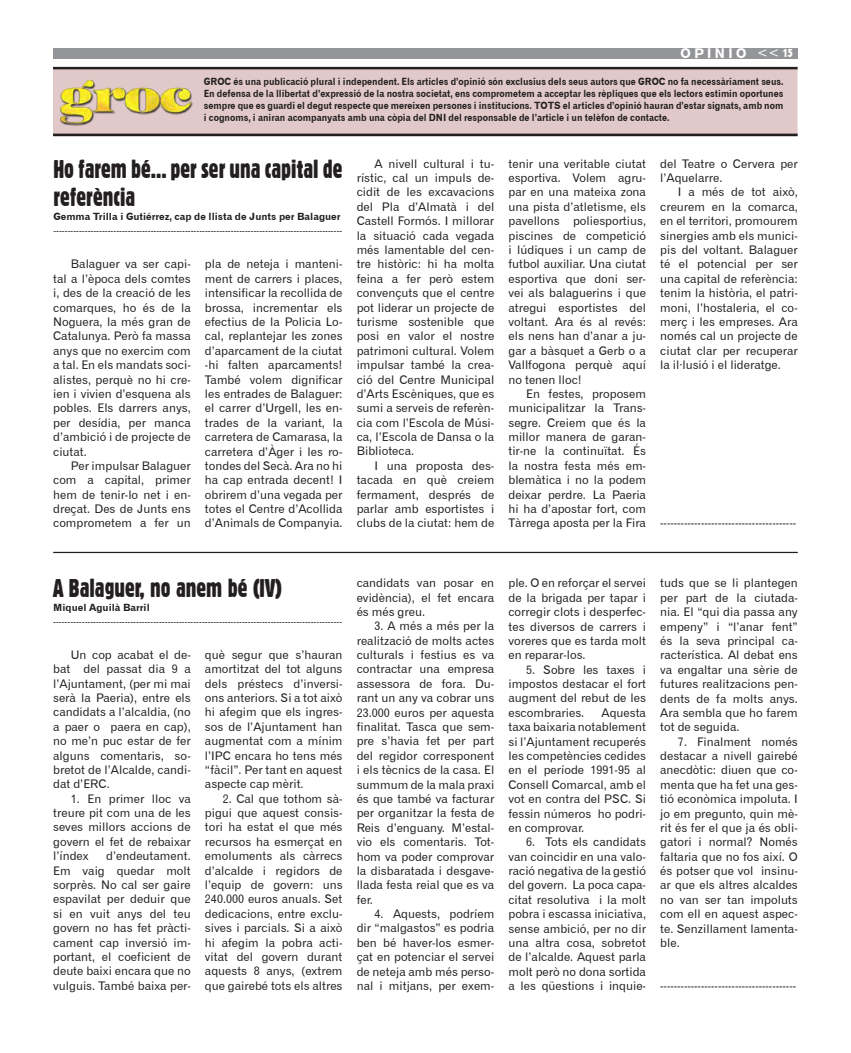
<style>
.page{position:relative;width:851px;height:1053px;background:#fff}
.page>*{position:absolute;margin:0;border:0;box-sizing:border-box;transform-origin:0 0}
.t1{font:25px/28.8px "Gothic 821 Condensed BT";color:#231f20;scale:.95 1}
.t2{font:13.75px "Gothic 725 BT Black A";letter-spacing:.25em;color:#fff}
.t3{font:11.88px/14.4px "Gothic 720 BT Roman B";color:#231f20;text-align:justify}
.t4{font:10px/12px "Gothic 720 BT Bold B";color:#231f20;text-align:justify;scale:.9 1}
.t5{font:10px "Gothic 720 BT Roman B";color:#231f20}
.t6{font:10px "Gothic 720 BT Bold B";color:#231f20}
.s1{font-family:"Gothic 720 BT Roman B"}
.s2{font-family:"Gothic 821 Condensed BT";font-size:11.25px}
</style>
<div class="page">
<div style="left:53px;top:48px;width:744px;height:10px;background:#939598"></div>
<div style="left:53px;top:69px;width:744px;height:67px;background:#e0c9c8;border:1px solid #e0c9c8"></div>
<hr style="left:53px;top:134px;width:744px;height:2px;background:#231f20">
<hr style="left:53px;top:67px;width:744px;height:2px;background:#231f20">
<img style="left:57px;top:70px;width:137px;height:56px">
<hr style="left:53px;top:552px;width:744px;height:1px;background:#231f20">
<p class="t2" style="left:680px;top:45px;width:114px">OPINIÓ <span class="s1">&lt;&lt;</span><span class="s2">15</span></p>
<p class="t4" style="left:204px;top:75px;width:645px">GROC és una publicació plural i independent. Els articles d’opinió són exclusius dels seus autors que GROC no fa necessàriament seus.<br>En defensa de la llibertat d’expressió de la nostra societat, ens comprometem a acceptar les rèpliques que els lectors estimin oportunes sempre que es guardi el degut respecte que mereixen persones i institucions. TOTS el articles d’opinió hauran d’estar signats, amb nom i cognoms, i aniran acompanyats amb una còpia del DNI del responsable de l’article i un telèfon de contacte.</p>
<p class="t1" style="left:53px;top:154px;width:306px">Ho farem bé... per ser una capital de referència</p>
<p class="t6" style="left:53px;top:210px;width:289px">Gemma Trilla i Gutiérrez, cap de llista de Junts per Balaguer</p>
<p class="t5" style="left:53px;top:224px;width:290px">-----------------------------------------------------------------------------------------------------</p>
<p class="t3" style="left:53px;top:257px;width:139px;text-indent:18px">Balaguer va ser capi&shy;tal a l’època dels comtes i, des de la creació de les comarques, ho és de la Noguera, la més gran de Catalunya. Però fa massa anys que no exercim com a tal. En els mandats soci&shy;alistes, perquè no hi cre&shy;ien i vivien d’esquena als pobles. Els darrers anys, per desídia, per manca d’ambició i de projecte de ciutat.</p>
<p class="t3" style="left:53px;top:458px;width:139px;text-indent:18px">Per impulsar Balaguer com a capital, primer hem de tenir-lo net i en&shy;dreçat. Des de Junts ens comprometem a fer un</p>
<p class="t3" style="left:205px;top:257px;width:139px">pla de neteja i manteni&shy;ment de carrers i places, intensificar la recollida de brossa, incrementar els efectius de la Policia Lo&shy;cal, replantejar les zones d’aparcament de la ciutat -hi falten aparcaments!<br>També volem dignificar les entrades de Balaguer: el carrer d’Urgell, les en&shy;trades de la variant, la carretera de Camarasa, la carretera d’Àger i les ro&shy;tondes del Secà. Ara no hi ha cap entrada decent! I obrirem d’una vegada per totes el Centre d’Acollida d’Animals de Companyia.</p>
<p class="t3" style="left:356px;top:156px;width:139px;text-indent:18px">A nivell cultural i tu&shy;rístic, cal un impuls de&shy;cidit de les excavacions del Pla d’Almatà i del Castell Formós. I millorar la situació cada vegada més lamentable del cen&shy;tre històric: hi ha molta feina a fer però estem convençuts que el centre pot liderar un projecte de turisme sostenible que posi en valor el nostre patrimoni cultural. Volem impulsar també la crea&shy;ció del Centre Municipal d’Arts Escèniques, que es sumi a serveis de referèn&shy;cia com l’Escola de Músi&shy;ca, l’Escola de Dansa o la Biblioteca.</p>
<p class="t3" style="left:356px;top:458px;width:139px;text-indent:18px">I una proposta des&shy;tacada en què creiem fermament, després de parlar amb esportistes i clubs de la ciutat: hem de</p>
<p class="t3" style="left:508px;top:156px;width:139px">tenir una veritable ciutat esportiva. Volem agru&shy;par en una mateixa zona una pista d’atletisme, els pavellons poliesportius, piscines de competició i lúdiques i un camp de futbol auxiliar. Una ciutat esportiva que doni ser&shy;vei als balaguerins i que atregui esportistes del voltant. Ara és al revés: els nens han d’anar a ju&shy;gar a bàsquet a Gerb o a Vallfogona perquè aquí no tenen lloc!</p>
<p class="t3" style="left:508px;top:386px;width:139px;text-indent:18px">En festes, proposem municipalitzar la Trans&shy;segre. Creiem que és la millor manera de garan&shy;tir-ne la continuïtat. És la nostra festa més em&shy;blemàtica i no la podem deixar perdre. La Paeria hi ha d’apostar fort, com Tàrrega aposta per la Fira</p>
<p class="t3" style="left:660px;top:156px;width:139px">del Teatre o Cervera per l’Aquelarre.</p>
<p class="t3" style="left:660px;top:185px;width:139px;text-indent:18px">I a més de tot això, creurem en la comarca, en el territori, promourem sinergies amb els munici&shy;pis del voltant. Balaguer té el potencial per ser una capital de referència: tenim la història, el patri&shy;moni, l’hostaleria, el co&shy;merç i les empreses. Ara només cal un projecte de ciutat clar per recuperar la il·lusió i el lideratge.</p>
<p class="t3" style="left:660px;top:516px;width:137px">----------------------------------------</p>
<p class="t1" style="left:53px;top:573px;width:243px">A Balaguer, no anem bé (IV)</p>
<p class="t6" style="left:53px;top:601px;width:98px">Miquel Aguilà Barril</p>
<p class="t5" style="left:53px;top:615px;width:290px">-----------------------------------------------------------------------------------------------------</p>
<p class="t3" style="left:53px;top:647px;width:139px;text-indent:18px">Un cop acabat el de&shy;bat del passat dia 9 a l’Ajuntament, (per mi mai serà la Paeria), entre els candidats a l’alcaldia, (no a paer o paera en cap), no me’n puc estar de fer alguns comentaris, so&shy;bretot de l’Alcalde, candi&shy;dat d’ERC.</p>
<p class="t3" style="left:53px;top:791px;width:139px;text-indent:18px">1. En primer lloc va treure pit com una de les seves millors accions de govern el fet de rebaixar l’índex</p>
<p class="t3" style="left:205px;top:647px;width:139px">què segur que s’hauran amortitzat del tot alguns dels préstecs d’inversi&shy;ons anteriors. Si a tot això hi afegim que els ingres&shy;sos de l’Ajuntament han augmentat com a mínim l’IPC encara ho tens més “fàcil”. Per tant en aquest aspecte cap mèrit.</p>
<p class="t3" style="left:205px;top:791px;width:139px;text-indent:18px">2. Cal que tothom sà&shy;pigui que aquest consis&shy;tori ha estat el que més recursos ha esmerçat en emoluments als càrrecs d’alcalde i regidors de l’equip de govern: uns 240.000 euros anuals. Set dedicacions, entre exclu&shy;sives i parcials. Si a això hi afegim la pobra acti&shy;vitat del govern durant aquests 8 anys, (extrem que gairebé tots els altres</p>
<p class="t3" style="left:53px;top:848px;width:139px;text-indent:53px">d’endeutament.<br>Em vaig quedar molt sorprès. No cal ser gaire espavilat per deduir que si en vuit anys del teu govern no has fet pràcti&shy;cament cap inversió im&shy;portant, el coeficient de deute baixi encara que no vulguis. També baixa per-</p>
<p class="t3" style="left:356px;top:575px;width:139px">candidats van posar en evidència), el fet encara és més greu.</p>
<p class="t3" style="left:356px;top:618px;width:139px;text-indent:18px">3. A més a més per la realització de molts actes culturals i festius es va contractar una empresa assessora de fora. Du&shy;rant un any va cobrar uns 23.000 euros per aquesta finalitat. Tasca que sem&shy;pre s’havia fet per part del regidor corresponent i els tècnics de la casa. El summum de la mala praxi és que també va facturar per organitzar la festa de Reis d’enguany. M’estal&shy;vio els comentaris. Tot&shy;hom va poder comprovar la disbaratada i desgave&shy;llada festa reial que es va fer.</p>
<p class="t3" style="left:356px;top:906px;width:139px;text-indent:18px">4. Aquests, podríem dir “malgastos” es podria ben bé haver-los esmer&shy;çat en potenciar el servei de neteja amb més perso&shy;nal i mitjans, per exem-</p>
<p class="t3" style="left:508px;top:576px;width:139px">ple. O en reforçar el servei de la brigada per tapar i corregir clots i desperfec&shy;tes diversos de carrers i voreres que es tarda molt en reparar-los.</p>
<p class="t3" style="left:508px;top:662px;width:139px;text-indent:18px">5. Sobre les taxes i impostos destacar el fort augment del rebut de les escombraries.</p>
<p class="t3" style="left:508px;top:705px;width:139px;text-indent:93px">Aquesta taxa baixaria notablement si l’Ajuntament recuperés les competències cedides en el període 1991-95 al Consell Comarcal, amb el vot en contra del PSC. Si fessin números ho podri&shy;en comprovar.</p>
<p class="t3" style="left:508px;top:834px;width:139px;text-indent:18px">6. Tots els candidats van coincidir en una valo&shy;ració negativa de la gestió del govern. La poca capa&shy;citat resolutiva i la molt pobra i escassa iniciativa, sense ambició, per no dir una altra cosa, sobretot de l’alcalde. Aquest parla molt però no dona sortida a les qüestions i inquie-</p>
<p class="t3" style="left:660px;top:576px;width:139px">tuds que se li plantegen per part de la ciutada&shy;nia. El “qui dia passa any empeny” i “l’anar fent” és la seva principal ca&shy;racterística. Al debat ens va engaltar una sèrie de futures realitzacions pen&shy;dents de fa molts anys.<br>Ara sembla que ho farem tot de seguida.</p>
<p class="t3" style="left:660px;top:734px;width:139px;text-indent:18px">7. Finalment només destacar a nivell gairebé anecdòtic: diuen que co&shy;menta que ha fet una ges&shy;tió econòmica impoluta. I jo em pregunto, quin mè&shy;rit és fer el que ja és obli&shy;gatori i normal? Només faltaria que no fos així. O és potser que vol insinu&shy;ar que els altres alcaldes no van ser tan impoluts com ell en aquest aspec&shy;te. Senzillament lamenta&shy;ble.</p>
<p class="t3" style="left:660px;top:978px;width:137px">----------------------------------------</p>
</div>
